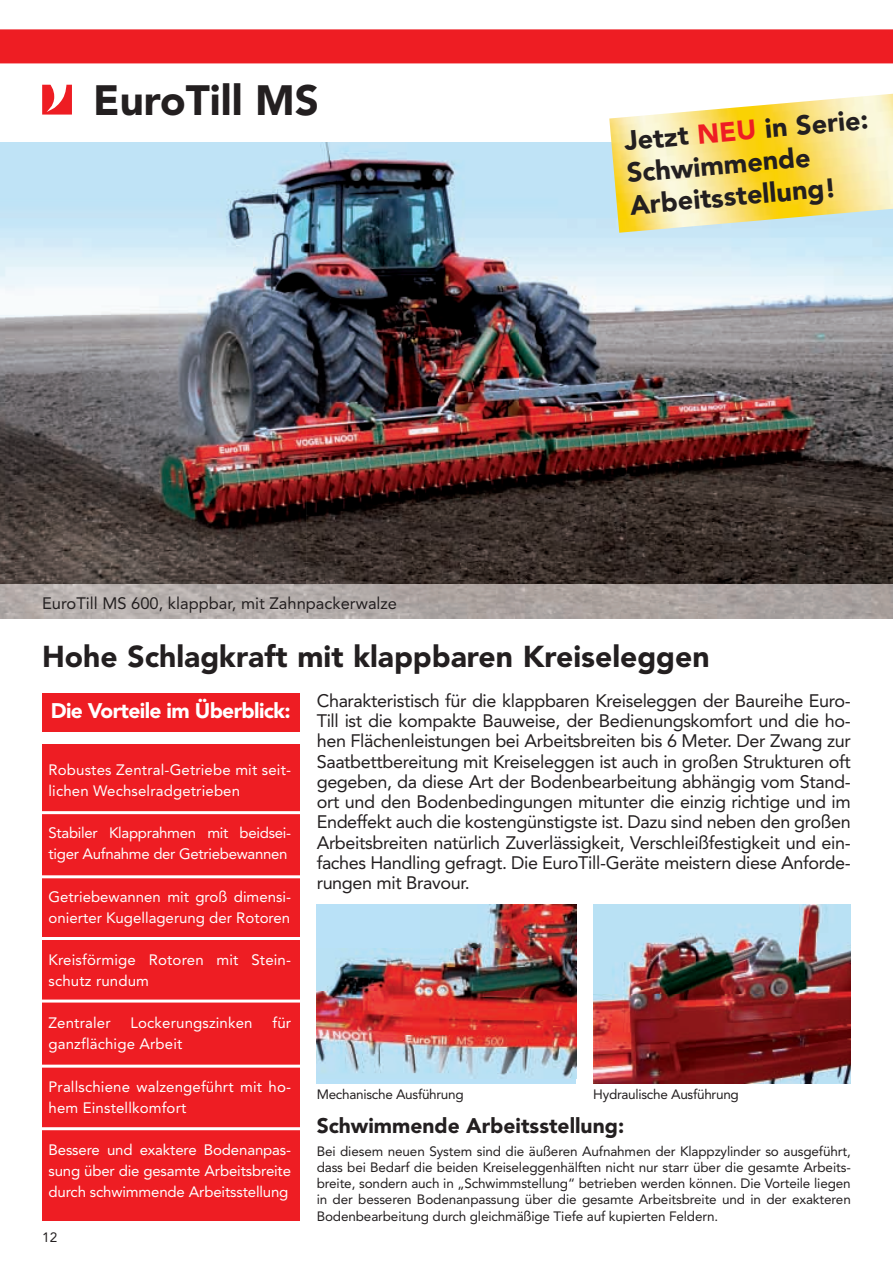
<style>
.page{position:relative;width:893px;height:1263px;background:#fff}
.page>*{position:absolute;margin:0;border:0;box-sizing:border-box;transform-origin:0 0}
.t1{font:900 42px "Avenir LT Std";color:#231f20}
.t2{font:900 30px "Avenir LT Std";color:#231f20}
.t3{font:900 27px/32.4px "Avenir LT Std";color:#231f20}
.t4{font:900 21px "Avenir LT Std";color:#231f20}
.t5{font:900 21px "Avenir LT Std";letter-spacing:-.03em;color:#fff}
.t6{font:18px/20.2px "Avenir LT Std";letter-spacing:-.02em;color:#231f20;text-align:justify}
.t7{font:16.5px "Avenir LT Std";color:#231f20}
.t8{font:15px/21px "Avenir LT Std";letter-spacing:.01em;color:#fff}
.t9{font:15px/21px "Avenir LT Std";letter-spacing:-.02em;color:#fff}
.t10{font:13.5px/16.2px "Avenir LT Std";letter-spacing:-.015em;color:#231f20;text-align:justify}
.s1{color:#ee1d23}
</style>
<div class="page">
<svg style="left:42px;top:85px;width:30px;height:29px"></svg>
<div style="left:0;top:29px;width:892px;height:34px;background:#ee1d23"></div>
<img style="left:0;top:142px;width:892px;height:442px">
<img style="left:0;top:584px;width:892px;height:34px">
<div style="left:42px;top:693px;width:257px;height:38px;background:#ee1d23"></div>
<div style="left:42px;top:744px;width:257px;height:476px;background:#ee1d23"></div>
<hr style="left:23px;top:811px;width:283px;height:3px;background:#fff">
<hr style="left:22px;top:936px;width:283px;height:3px;background:#fff">
<hr style="left:24px;top:999px;width:283px;height:3px;background:#fff">
<hr style="left:21px;top:1064px;width:283px;height:3px;background:#fff">
<hr style="left:23px;top:1126px;width:283px;height:3px;background:#fff">
<div style="left:316px;top:904px;width:260px;height:179px;background:#b9e1f7"></div>
<img style="left:316px;top:904px;width:260px;height:174px">
<img style="left:593px;top:904px;width:257px;height:179px">
<img style="left:609px;top:93px;width:283px;height:140px">
<hr style="left:23px;top:875px;width:283px;height:3px;background:#fff">
<h1 class="t1" style="left:93px;top:75px;width:227px">EuroTill MS</h1>
<p class="t7" style="left:42px;top:593px;width:356px">EuroTill MS 600, klappbar, mit Zahnpackerwalze</p>
<h3 class="t3" style="left:622px;top:124px;width:246px;rotate:-5deg">Jetzt <span class="s1">NEU</span> in Serie:<br>Schwimmende<br>Arbeitsstellung!</h3>
<h2 class="t2" style="left:42px;top:638px;width:668px">Hohe Schlagkraft mit klappbaren Kreiseleggen</h2>
<p class="t5" style="left:51px;top:697px;width:241px">Die Vorteile im Überblick:</p>
<p class="t6" style="left:316px;top:690px;width:535px">Charakteristisch für die klappbaren Kreiseleggen der Baureihe Euro-Till ist die kompakte Bauweise, der Bedienungskomfort und die ho&shy;hen Flächenleistungen bei Arbeitsbreiten bis 6 Meter. Der Zwang zur Saatbettbereitung mit Kreiseleggen ist auch in großen Strukturen oft gegeben, da diese Art der Bodenbearbeitung abhängig vom Stand&shy;ort und den Bodenbedingungen mitunter die einzig richtige und im Endeffekt auch die kostengünstigste ist. Dazu sind neben den großen Arbeitsbreiten natürlich Zuverlässigkeit, Verschleißfestigkeit und ein&shy;faches Handling gefragt. Die EuroTill-Geräte meistern diese Anforde&shy;rungen mit Bravour.</p>
<p class="t8" style="left:49px;top:759px;width:244px">Robustes Zentral-Getriebe mit seit&shy;lichen Wechselradgetrieben</p>
<p class="t9" style="left:49px;top:822px;width:244px">Stabiler Klapprahmen mit beidsei&shy;tiger Aufnahme der Getriebewannen</p>
<p class="t8" style="left:49px;top:886px;width:244px">Getriebewannen mit groß dimensi&shy;onierter Kugellagerung der Rotoren</p>
<p class="t8" style="left:49px;top:949px;width:244px">Kreisförmige Rotoren mit Stein&shy;schutz rundum</p>
<p class="t8" style="left:49px;top:1012px;width:64px">Zentraler</p>
<p class="t8" style="left:130px;top:1012px;width:124px">Lockerungszinken</p>
<p class="t8" style="left:272px;top:1012px;width:20px">für</p>
<p class="t8" style="left:49px;top:1033px;width:135px">ganz flächige Arbeit</p>
<p class="t8" style="left:49px;top:1075px;width:244px">Prallschiene walzengeführt mit ho&shy;hem Einstellkomfort</p>
<p class="t8" style="left:49px;top:1139px;width:244px;text-align:justify">Bessere und exaktere Bodenanpas&shy;sung über die gesamte Arbeitsbreite durch schwimmende Arbeitsstellung</p>
<p class="t10" style="left:316px;top:1086px;width:148px">Mechanische Ausführung</p>
<p class="t10" style="left:593px;top:1086px;width:147px">Hydraulische Ausführung</p>
<p class="t4" style="left:316px;top:1112px;width:309px">Schwimmende Arbeitsstellung:</p>
<p class="t10" style="left:316px;top:1142px;width:535px">Bei diesem neuen System sind die äußeren Aufnahmen der Klappzylinder so ausgeführt, dass bei Bedarf die beiden Kreiseleggenhälften nicht nur starr über die gesamte Arbeits&shy;breite, sondern auch in „Schwimmstellung“ betrieben werden können. Die Vorteile liegen in der besseren Bodenanpassung über die gesamte Arbeitsbreite und in der exakteren Bodenbearbeitung durch gleichmäßige Tiefe auf kupierten Feldern.</p>
<p class="t10" style="left:42px;top:1228px;width:17px">12</p>
</div>
